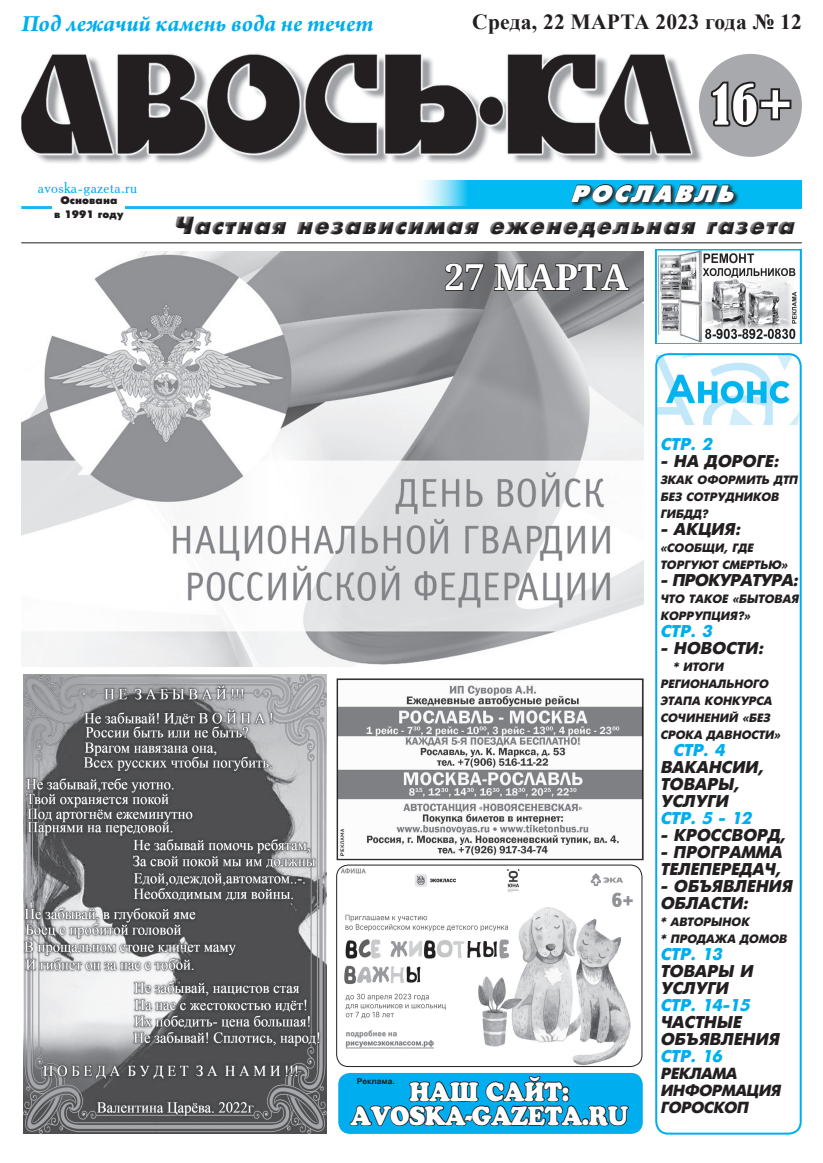
<style>
.page{position:relative;width:823px;height:1163px;background:#fff}
.page>*{position:absolute;margin:0;border:0;box-sizing:border-box;transform-origin:0 0}
.t1{font:condensed 51.8px "Bernard";color:#fff}
.основной{font:700 35.9px "Droid Serif";color:#fff}
.основной-2{font:26px "AG Crown Style";letter-spacing:-.02em;color:#fff;scale:.91 1}
.t2{font:italic 24.7px "Futuris Extra C Bold";color:#231f20}
.t3{font:italic 700 24.5px "Arno Pro";color:#00aeef}
.t4{font:italic 23.5px "Futuris Extra C Bold";color:#fff}
.t5{font:700 21.5px "Times New Roman";letter-spacing:.01em;color:#231f20}
.Основной{font:italic 17px/17px "Futuris Extra C";color:#231f20}
.Основной-2{font:italic 17px "Futuris Extra C";color:#00aeef}
.t6{font:italic 16px "Futuris Extra C";color:#231f20}
.t7{font:15.7px "Academy";letter-spacing:.02em;color:#00aeef}
.Основной-3{font:italic 12px/17px "Futuris Extra C";color:#231f20}
.t8{font:10.8px "Futuris Extra C Bold";letter-spacing:.01em;color:#231f20}
.основной-3{font:700 8px "Arial";color:#231f20;scale:1.06 1}
</style>
<div class="page">
<img style="left:21px;top:251px;width:621px;height:415px">
<img style="left:656px;top:356px;width:145px;height:68px">
<div style="left:654px;top:353px;width:147px;height:781px;border:2px solid #00aeef;border-radius:12px"></div>
<hr style="left:21px;top:242px;width:780px;height:1px;background:#231f20">
<img style="left:21px;top:54px;width:681px;height:109px">
<hr style="left:21px;top:206px;width:780px;height:3px;background:#00aeef">
<div style="left:52px;top:196px;width:73px;height:29px;background:#fff"></div>
<svg style="left:411px;top:180px;width:390px;height:27px;background:#27c4f3"></svg>
<div style="left:569px;top:183px;width:170px;height:24px;background:#231f20;opacity:.85"></div>
<svg style="left:569px;top:183px;width:165px;height:20px;background:#13627a"></svg>
<div style="left:698px;top:54px;width:103px;height:103px;background:#a8a9ad;border-radius:50%"></div>
<svg style="left:710px;top:81px;width:82px;height:46px"></svg>
<img style="left:339px;top:680px;width:301px;height:177px">
<div style="left:337px;top:678px;width:305px;height:181px;border:1px solid #231f20"></div>
<img style="left:655px;top:249px;width:146px;height:95px">
<svg style="left:443px;top:262px;width:41px;height:30px"></svg>
<svg style="left:493px;top:242px;width:136px;height:49px;background:#818284"></svg>
<img style="left:24px;top:674px;width:302px;height:459px">
<img style="left:336px;top:865px;width:305px;height:201px">
<div style="left:336px;top:864px;width:306px;height:202px;border:1px solid #231f20;border-radius:12px"></div>
<div style="left:338px;top:1072px;width:304px;height:61px;background:#00aeef;border-radius:12px"></div>
<svg style="left:349px;top:1075px;width:280px;height:52px"></svg>
<p class="t3" style="left:21px;top:9px;width:353px">Под лежачий камень вода не течет</p>
<p class="t5" style="left:472px;top:7px;width:331px">Среда, 22 МАРТА 2023 года № 12</p>
<p class="t1" style="left:711px;top:75px;width:82px">16+</p>
<p class="t7" style="left:38px;top:178px;width:101px">avoska-gazeta.ru</p>
<p class="t8" style="left:60px;top:194px;width:59px">Основана</p>
<p class="t8" style="left:54px;top:208px;width:71px">в 1991 году</p>
<p class="t4" style="left:569px;top:181px;width:173px">РОСЛАВЛЬ</p>
<h3 class="t2" style="left:173px;top:212px;width:627px">Частная независимая еженедельная газета</h3>
<p class="основной" style="left:444px;top:252px;width:185px">27 МАРТА</p>
<p class="основной-3" style="left:356px;top:1075px;width:37px">Реклама.</p>
<p class="основной-2" style="left:409px;top:1076px;width:177px">НАШ САЙТ:</p>
<p class="основной-2" style="left:350px;top:1100px;width:306px">AVOSKA-GAZETA.RU</p>
<p class="Основной-2" style="left:659px;top:434px;width:57px">СТР. 2</p>
<p class="Основной" style="left:659px;top:452px;width:123px">- НА ДОРОГЕ:</p>
<p class="Основной-3" style="left:659px;top:471px;width:141px">ЗКАК ОФОРМИТЬ ДТП<br>БЕЗ СОТРУДНИКОВ<br>ГИБДД?</p>
<p class="Основной" style="left:659px;top:520px;width:85px">- АКЦИЯ:</p>
<p class="Основной-3" style="left:659px;top:539px;width:131px">«СООБЩИ, ГДЕ<br>ТОРГУЮТ СМЕРТЬЮ»</p>
<p class="Основной" style="left:659px;top:571px;width:143px">- ПРОКУРАТУРА:</p>
<p class="Основной-3" style="left:659px;top:590px;width:142px">ЧТО ТАКОЕ «БЫТОВАЯ<br>КОРРУПЦИЯ?»</p>
<p class="Основной-2" style="left:659px;top:621px;width:57px">СТР. 3</p>
<p class="Основной" style="left:659px;top:639px;width:108px">- НОВОСТИ:</p>
<p class="Основной-3" style="left:659px;top:658px;width:124px;text-indent:13px">* ИТОГИ<br>РЕГИОНАЛЬНОГО<br>ЭТАПА КОНКУРСА<br>СОЧИНЕНИЙ «БЕЗ<br>СРОКА ДАВНОСТИ»</p>
<p class="Основной-2" style="left:672px;top:740px;width:57px">СТР. 4</p>
<p class="Основной" style="left:659px;top:758px;width:108px">ВАКАНСИИ,</p>
<p class="Основной" style="left:659px;top:775px;width:84px">ТОВАРЫ,</p>
<p class="Основной" style="left:659px;top:792px;width:73px">УСЛУГИ</p>
<p class="Основной-2" style="left:659px;top:808px;width:96px">СТР. 5 - 12</p>
<p class="Основной" style="left:659px;top:826px;width:130px">- КРОССВОРД,</p>
<p class="Основной" style="left:659px;top:843px;width:126px">- ПРОГРАММА<br>ТЕЛЕПЕРЕДАЧ,</p>
<p class="Основной" style="left:659px;top:877px;width:137px">- ОБЪЯВЛЕНИЯ</p>
<p class="Основной" style="left:659px;top:894px;width:93px">ОБЛАСТИ:</p>
<p class="Основной-3" style="left:659px;top:913px;width:93px">* АВТОРЫНОК</p>
<p class="Основной-3" style="left:659px;top:930px;width:130px">* ПРОДАЖА ДОМОВ</p>
<p class="Основной-2" style="left:659px;top:944px;width:67px">СТР. 13</p>
<p class="Основной" style="left:659px;top:962px;width:97px">ТОВАРЫ И</p>
<p class="Основной" style="left:659px;top:979px;width:73px">УСЛУГИ</p>
<p class="Основной-2" style="left:659px;top:995px;width:94px">СТР. 14-15</p>
<p class="Основной" style="left:659px;top:1013px;width:86px">ЧАСТНЫЕ</p>
<p class="Основной" style="left:659px;top:1030px;width:124px">ОБЪЯВЛЕНИЯ</p>
<p class="Основной-2" style="left:659px;top:1046px;width:67px">СТР. 16</p>
<p class="t6" style="left:659px;top:1064px;width:81px">РЕКЛАМА</p>
<p class="t6" style="left:659px;top:1081px;width:125px">ИНФОРМАЦИЯ</p>
<p class="t6" style="left:659px;top:1098px;width:93px">ГОРОСКОП</p>
</div>
